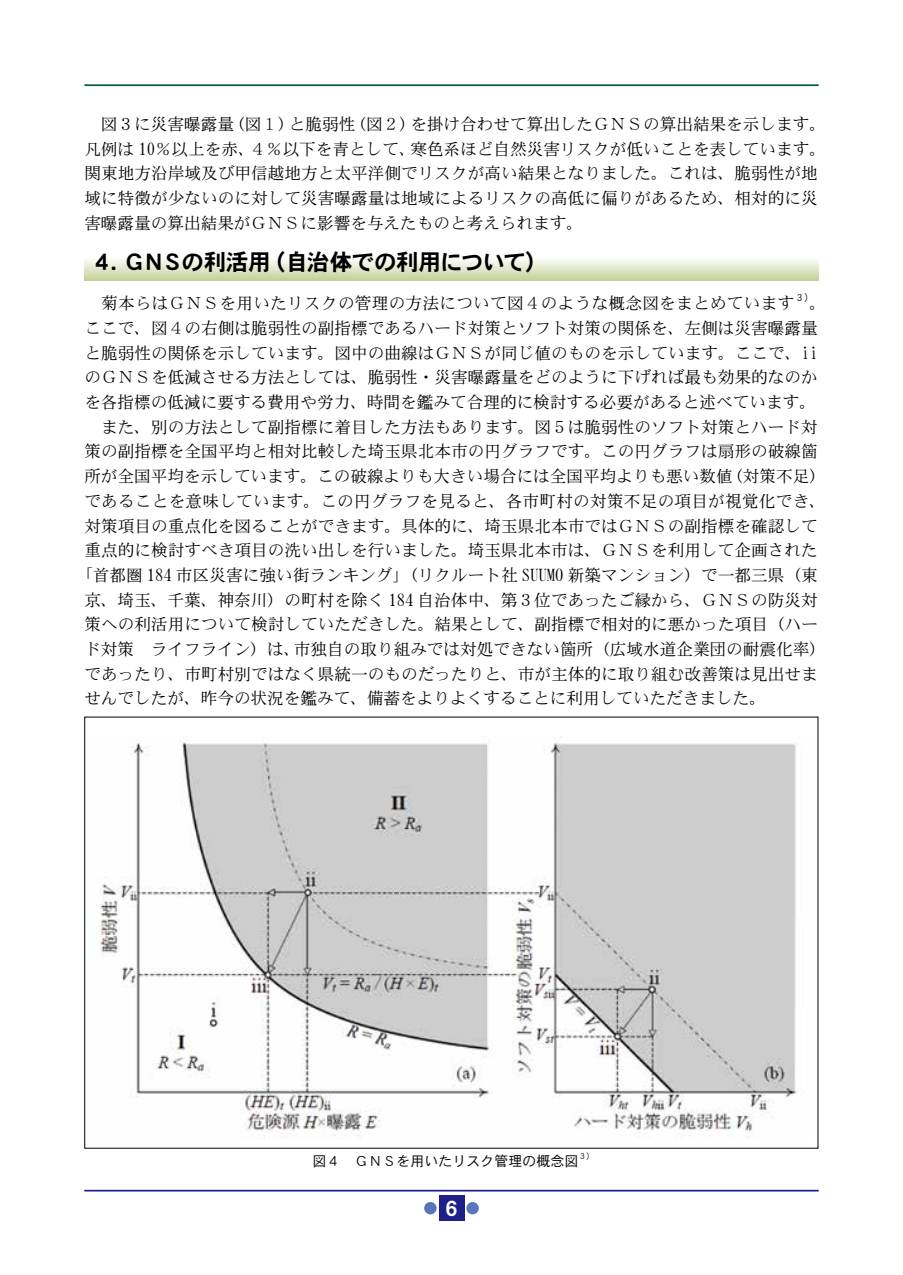
<style>
.page{position:relative;width:903px;height:1275px;background:#fff}
.page>*{position:absolute;margin:0;border:0;box-sizing:border-box;transform-origin:0 0}
.t1{font:22.75px "DFHS Gothic W7 WIN RKSJ H";letter-spacing:-.045em;color:#000}
.t2{font:21px "DFHS Gothic W7 WING RKSJ H";color:#fff}
.t3{font:16.62px/24.7px "DFHS Mincho W3 WIN RKSJ H";letter-spacing:.005em;color:#000}
.t4{font:14px "DFHS Gothic W3 WIN RKSJ H";color:#000}
.t5{font:9.62px "DFHS Gothic W3 WIN RKSJ H";color:#000}
.t6{font:8.22px "DFHS Gothic W3 WIN RKSJ H";color:#000}
</style>
<div class="page">
<hr style="left:84px;top:1190px;width:735px;height:1px;background:#1d2088">
<div style="left:439px;top:1196px;width:25px;height:25px;background:#1d2088"></div>
<div style="left:466px;top:1202px;width:13px;height:12px;background:#5976ba;border-radius:50%"></div>
<div style="left:424px;top:1202px;width:13px;height:12px;background:#5976ba;border-radius:50%"></div>
<hr style="left:84px;top:84px;width:735px;height:2px;background:#005e3c">
<div style="left:84px;top:256px;width:735px;height:24px;background:linear-gradient(to bottom,#fff,#c8d4a0)"></div>
<img style="left:99px;top:740px;width:698px;height:397px">
<p class="t3" style="left:84px;top:112px;width:743px">　図３に災害曝露量（図１）と脆弱性（図２）を掛け合わせて算出したＧＮＳの算出結果を示します。凡例は 10％以上を赤、４％以下を青として、寒色系ほど自然災害リスクが低いことを表しています。関東地方沿岸域及び甲信越地方と太平洋側でリスクが高い結果となりました。これは、脆弱性が地域に特徴が少ないのに対して災害曝露量は地域によるリスクの高低に偏りがあるため、相対的に災害曝露量の算出結果がＧＮＳに影響を与えたものと考えられます。</p>
<h1 class="t1" style="left:91px;top:250px;width:459px">４.ＧＮＳの利活用（自治体での利用について）</h1>
<p class="t3" style="left:84px;top:292px;width:711px">　菊本らはＧＮＳを用いたリスクの管理の方法について図４のような概念図をまとめています</p>
<p class="t5" style="left:795px;top:293px;width:16px">３)</p>
<p class="t3" style="left:809px;top:292px;width:18px">。</p>
<p class="t3" style="left:84px;top:316px;width:735px">ここで、図４の右側は脆弱性の副指標であるハード対策とソフト対策の関係を、左側は災害曝露量</p>
<p class="t3" style="left:84px;top:341px;width:735px">と脆弱性の関係を示しています。図中の曲線はＧＮＳが同じ値のものを示しています。ここで、ii</p>
<p class="t3" style="left:84px;top:366px;width:735px">のＧＮＳを低減させる方法としては、脆弱性・災害曝露量をどのように下げれば最も効果的なのか</p>
<p class="t3" style="left:84px;top:390px;width:733px">を各指標の低減に要する費用や労力、時間を鑑みて合理的に検討する必要があると述べています。</p>
<p class="t3" style="left:84px;top:415px;width:735px">　また、別の方法として副指標に着目した方法もあります。図５は脆弱性のソフト対策とハード対</p>
<p class="t3" style="left:84px;top:440px;width:735px">策の副指標を全国平均と相対比較した埼玉県北本市の円グラフです。この円グラフは扇形の破線箇</p>
<p class="t3" style="left:84px;top:464px;width:743px">所が全国平均を示しています。この破線よりも大きい場合には全国平均よりも悪い数値（対策不足）</p>
<p class="t3" style="left:84px;top:489px;width:743px">であることを意味しています。この円グラフを見ると、各市町村の対策不足の項目が視覚化でき、</p>
<p class="t3" style="left:84px;top:514px;width:735px">対策項目の重点化を図ることができます。具体的に、埼玉県北本市ではＧＮＳの副指標を確認して</p>
<p class="t3" style="left:84px;top:538px;width:735px">重点的に検討すべき項目の洗い出しを行いました。埼玉県北本市は、ＧＮＳを利用して企画された</p>
<p class="t3" style="left:76px;top:563px;width:743px">「首都圏 184 市区災害に強い街ランキング」（リクルート社 SUUMO 新築マンション）で一都三県（東</p>
<p class="t3" style="left:84px;top:588px;width:735px">京、埼玉、千葉、神奈川）の町村を除く 184 自治体中、第３位であったご縁から、ＧＮＳの防災対</p>
<p class="t3" style="left:84px;top:612px;width:735px">策への利活用について検討していただきした。結果として、副指標で相対的に悪かった項目（ハー</p>
<p class="t3" style="left:84px;top:637px;width:743px">ド対策　ライフライン）は、市独自の取り組みでは対処できない箇所（広域水道企業団の耐震化率）</p>
<p class="t3" style="left:84px;top:662px;width:735px">であったり、市町村別ではなく県統一のものだったりと、市が主体的に取り組む改善策は見出せま</p>
<p class="t3" style="left:84px;top:686px;width:683px">せんでしたが、昨今の状況を鑑みて、備蓄をよりよくすることに利用していただきました。</p>
<p class="t4" style="left:312px;top:1154px;width:267px">図４　ＧＮＳを用いたリスク管理の概念図</p>
<p class="t6" style="left:578px;top:1152px;width:14px">３)</p>
<p class="t2" style="left:435px;top:1201px;width:23px">16</p>
</div>
